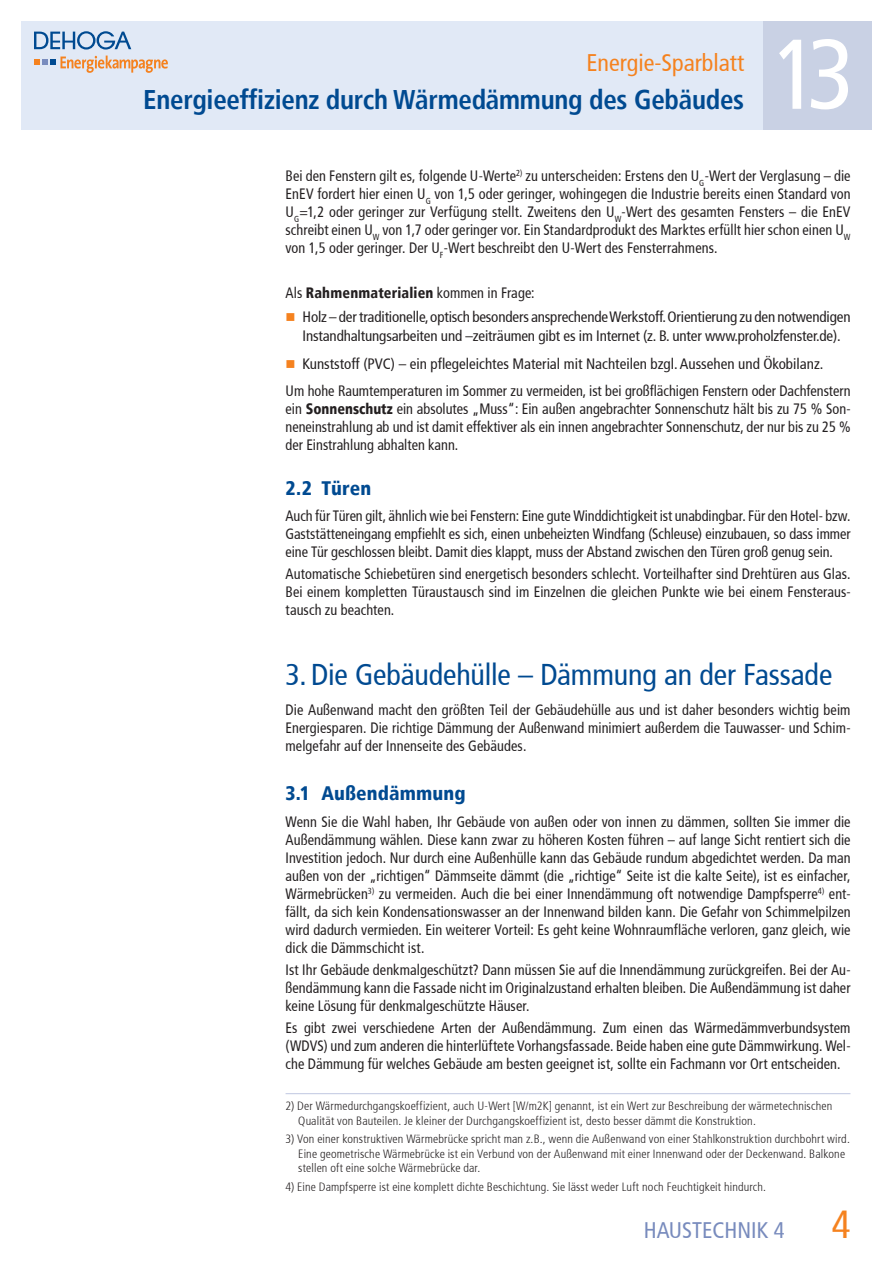
<style>
.page{position:relative;width:893px;height:1263px;background:#fff}
.page>*{position:absolute;margin:0;border:0;box-sizing:border-box;transform-origin:0 0}
.t1{font:condensed 99px "Frutiger";color:#fff}
.t2{font:condensed 39px "Frutiger";color:#f5821f}
.t3{font:condensed 30px "Frutiger";letter-spacing:-.005em;color:#004a91}
.t4{font:700 condensed 27px "Frutiger";letter-spacing:-.01em;color:#004a91}
.t5{font:condensed 24px "Frutiger";color:#f5821f}
.t6{font:condensed 22.5px "Frutiger";color:#788bbd}
.t7{font:900 condensed 19.5px "Frutiger";letter-spacing:.005em;color:#004a91}
.t8{font:condensed 15px/18px "Frutiger";color:#231f20;text-align:justify;scale:.95 1}
.t9{font:condensed 15px/19.5px "Frutiger";color:#231f20;text-align:center}
.t10{font:300 condensed 12px/14.4px "Frutiger";letter-spacing:.015em;color:#231f20}
.s1{font-weight:900}
.s2{color:#f5821f}
</style>
<div class="page">
<div style="left:21px;top:21px;width:742px;height:109px;background:#e1e9f6"></div>
<svg style="left:34px;top:31px;width:97px;height:19px"></svg>
<svg style="left:34px;top:56px;width:134px;height:17px"></svg>
<div style="left:763px;top:21px;width:109px;height:109px;background:#c9d1e4"></div>
<hr style="left:286px;top:1093px;width:564px;height:1px;background:#bfc7e1">
<h3 class="t5" style="left:586px;top:48px;width:159px">Energie-Sparblatt</h3>
<h3 class="t4" style="left:143px;top:83px;width:602px">Energieeffizienz durch Wärmedämmung des Gebäudes</h3>
<h1 class="t1" style="left:772px;top:17px;width:84px">13</h1>
<p class="t8" style="left:286px;top:167px;width:596px">Bei den Fenstern gilt es, folgende U-Werte<sup>2)</sup> zu unterscheiden: Erstens den U<sub>G</sub>-Wert der Verglasung – die EnEV fordert hier einen U<sub>G</sub> von 1,5 oder geringer, wohingegen die Industrie bereits einen Standard von U<sub>G</sub>=1,2 oder geringer zur Verfügung stellt. Zweitens den U<sub>W</sub>-Wert des gesamten Fensters – die EnEV schreibt einen U<sub>W</sub> von 1,7 oder geringer vor. Ein Standardprodukt des Marktes erfüllt hier schon einen U<sub>W </sub>von 1,5 oder geringer. Der U<sub>F</sub>-Wert beschreibt den U-Wert des Fensterrahmens.</p>
<p class="t8" style="left:286px;top:284px;width:264px">Als <span class="s1">Rahmenmaterialien</span> kommen in Frage:</p>
<p class="t9" style="left:286px;top:307px;width:567px"><span class="s2">■</span> Holz – der traditionelle, optisch besonders ansprechende Werkstoff. Orientierung zu den notwendigen<br>Instandhaltungsarbeiten und –zeiträumen gibt es im Internet (z. B. unter www.proholzfenster.de).</p>
<p class="t9" style="left:286px;top:351px;width:566px;line-height:26.5px;text-align:left"><span class="s2">■</span> Kunststoff (PVC) – ein pflegeleichtes Material mit Nachteilen bzgl. Aussehen und Ökobilanz.<br>Um hohe Raumtemperaturen im Sommer zu vermeiden, ist bei großflächigen Fenstern oder Dachfenstern</p>
<p class="t8" style="left:286px;top:400px;width:596px">ein <span class="s1">Sonnenschutz</span> ein absolutes „Muss“: Ein außen angebrachter Sonnenschutz hält bis zu 75 % Son&shy;neneinstrahlung ab und ist damit effektiver als ein innen angebrachter Sonnenschutz, der nur bis zu 25 % der Einstrahlung abhalten kann.</p>
<h3 class="t7" style="left:286px;top:476px;width:87px">2.2 Türen</h3>
<p class="t8" style="left:286px;top:507px;width:596px">Auch für Türen gilt, ähnlich wie bei Fenstern: Eine gute Winddichtigkeit ist unabdingbar. Für den Hotel- bzw.<br>Gaststätteneingang empfiehlt es sich, einen unbeheizten Windfang (Schleuse) einzubauen, so dass immer eine Tür geschlossen bleibt. Damit dies klappt, muss der Abstand zwischen den Türen groß genug sein.</p>
<p class="t8" style="left:286px;top:565px;width:596px">Automatische Schiebetüren sind energetisch besonders schlecht. Vorteilhafter sind Drehtüren aus Glas.<br>Bei einem kompletten Türaustausch sind im Einzelnen die gleichen Punkte wie bei einem Fensteraus&shy;tausch zu beachten.</p>
<h3 class="t3" style="left:286px;top:657px;width:548px">3.Die Gebäudehülle – Dämmung an der Fassade</h3>
<p class="t8" style="left:286px;top:701px;width:596px">Die Außenwand macht den größten Teil der Gebäudehülle aus und ist daher besonders wichtig beim Energiesparen. Die richtige Dämmung der Außenwand minimiert außerdem die Tauwasser- und Schim&shy;melgefahr auf der Innenseite des Gebäudes.</p>
<h3 class="t7" style="left:286px;top:782px;width:182px">3.1 Außendämmung</h3>
<p class="t8" style="left:286px;top:813px;width:596px">Wenn Sie die Wahl haben, Ihr Gebäude von außen oder von innen zu dämmen, sollten Sie immer die Außendämmung wählen. Diese kann zwar zu höheren Kosten führen – auf lange Sicht rentiert sich die Investition jedoch. Nur durch eine Außenhülle kann das Gebäude rundum abgedichtet werden. Da man außen von der „richtigen“ Dämmseite dämmt (die „richtige“ Seite ist die kalte Seite), ist es einfacher, Wärmebrücken<sup>3)</sup> zu vermeiden. Auch die bei einer Innendämmung oft notwendige Dampfsperre<sup>4)</sup> ent&shy;fällt, da sich kein Kondensationswasser an der Innenwand bilden kann. Die Gefahr von Schimmelpilzen wird dadurch vermieden. Ein weiterer Vorteil: Es geht keine Wohnraumfläche verloren, ganz gleich, wie dick die Dämmschicht ist.</p>
<p class="t8" style="left:286px;top:961px;width:596px">Ist Ihr Gebäude denkmalgeschützt? Dann müssen Sie auf die Innendämmung zurückgreifen. Bei der Au&shy;ßendämmung kann die Fassade nicht im Originalzustand erhalten bleiben. Die Außendämmung ist daher keine Lösung für denkmalgeschützte Häuser.</p>
<p class="t8" style="left:286px;top:1019px;width:596px">Es gibt zwei verschiedene Arten der Außendämmung. Zum einen das Wärmedämmverbundsystem (WDVS) und zum anderen die hinterlüftete Vorhangsfassade. Beide haben eine gute Dämmwirkung. Wel&shy;che Dämmung für welches Gebäude am besten geeignet ist, sollte ein Fachmann vor Ort entscheiden.</p>
<p class="t10" style="left:298px;top:1099px;width:535px;text-indent:-13px">2) Der Wärmedurchgangskoeffizient, auch U-Wert [W/m2K] genannt, ist ein Wert zur Beschreibung der wärmetechnischen<br>Qualität von Bauteilen. Je kleiner der Durchgangskoeffizient ist, desto besser dämmt die Konstruktion.</p>
<p class="t10" style="left:298px;top:1132px;width:553px;text-indent:-13px">3) Von einer konstruktiven Wärmebrücke spricht man z.B., wenn die Außenwand von einer Stahlkonstruktion durchbohrt wird.<br>Eine geometrische Wärmebrücke ist ein Verbund von der Außenwand mit einer Innenwand oder der Deckenwand. Balkone stellen oft eine solche Wärmebrücke dar.</p>
<p class="t10" style="left:286px;top:1179px;width:482px">4) Eine Dampfsperre ist eine komplett dichte Beschichtung. Sie lässt weder Luft noch Feuchtigkeit hindurch.</p>
<h3 class="t6" style="left:644px;top:1217px;width:142px">HAUSTECHNIK 4</h3>
<h2 class="t2" style="left:832px;top:1202px;width:20px">4</h2>
</div>
